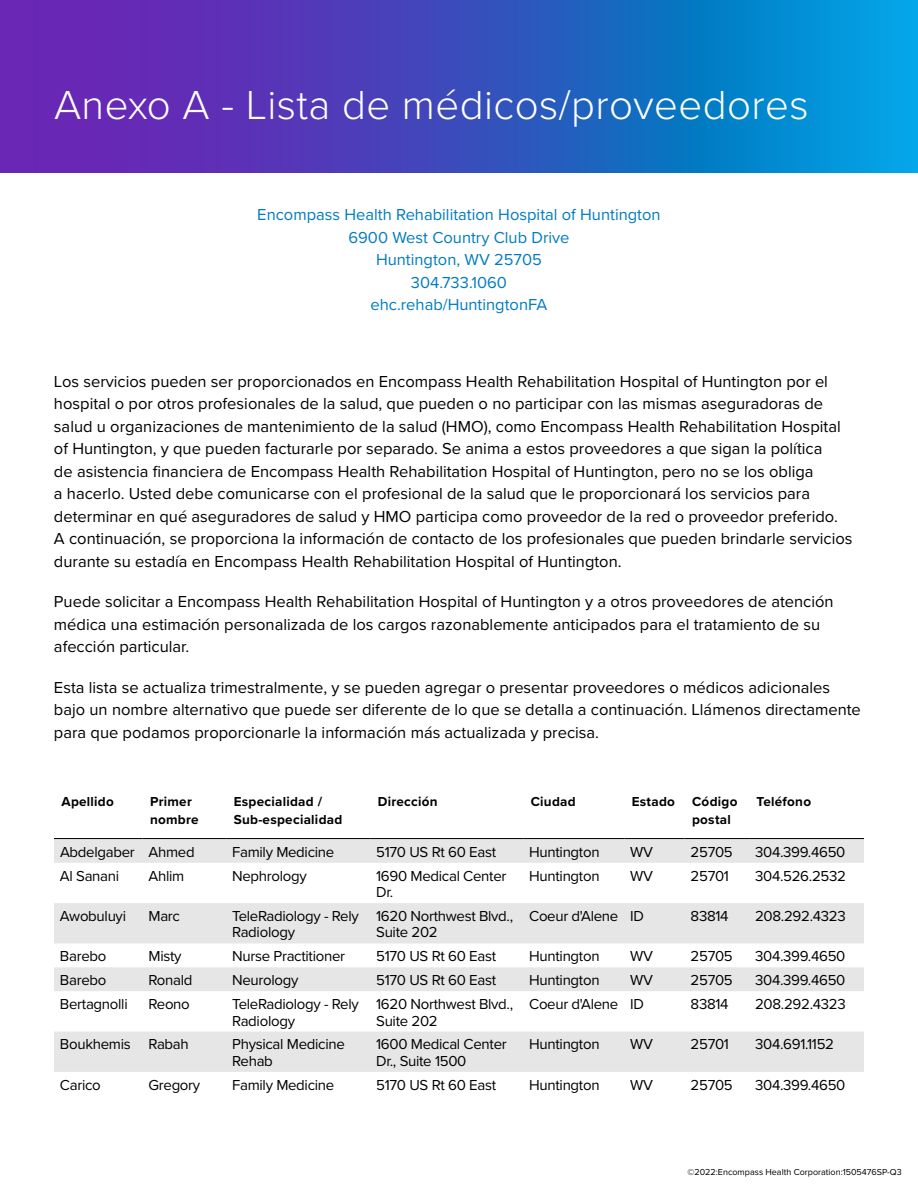
<style>
.page{position:relative;width:918px;height:1188px;background:#fff}
.page>*{position:absolute;margin:0;border:0;box-sizing:border-box;transform-origin:0 0}
.t1{font:300 42px "Proxima Nova";letter-spacing:.01em;color:#fff}
.t2{font:16.5px/22.5px "Proxima Nova";color:#000}
.t3{font:16.5px/22.5px "Proxima Nova";color:#007bc2;text-align:center}
.t4{font:15px/16.5px "Proxima Nova";letter-spacing:-.02em;color:#000}
.t5{font:700 13.5px/18px "Proxima Nova";letter-spacing:.02em;color:#000}
.t6{font:9px "Proxima Nova";color:#000}
</style>
<div class="page">
<svg style="left:0;top:0;width:918px;height:173px;background:#3555c0"></svg>
<svg style="left:54px;top:839px;width:810px;height:233px;fill:#e6e6e6"></svg>
<hr style="left:54px;top:838px;width:88px;height:1px;background:#000">
<hr style="left:142px;top:838px;width:84px;height:1px;background:#000">
<hr style="left:226px;top:838px;width:144px;height:1px;background:#000">
<hr style="left:370px;top:838px;width:153px;height:1px;background:#000">
<hr style="left:523px;top:838px;width:101px;height:1px;background:#000">
<hr style="left:624px;top:838px;width:61px;height:1px;background:#000">
<hr style="left:685px;top:838px;width:64px;height:1px;background:#000">
<hr style="left:749px;top:838px;width:115px;height:1px;background:#000">
<h1 class="t1" style="left:54px;top:74px;width:756px">Anexo A - Lista de médicos/proveedores</h1>
<p class="t3" style="left:257px;top:203px;width:405px">Encompass Health Rehabilitation Hospital of Huntington<br>6900 West Country Club Drive<br>Huntington, WV 25705<br>304.733.1060<br>ehc.rehab/HuntingtonFA</p>
<p class="t2" style="left:54px;top:369px;width:800px">Los servicios pueden ser proporcionados en Encompass Health Rehabilitation Hospital of Huntington por el hospital o por otros profesionales de la salud, que pueden o no participar con las mismas aseguradoras de salud u organizaciones de mantenimiento de la salud (HMO), como Encompass Health Rehabilitation Hospital of Huntington, y que pueden facturarle por separado. Se anima a estos proveedores a que sigan la política<br>de asistencia financiera de Encompass Health Rehabilitation Hospital of Huntington, pero no se los obliga<br>a hacerlo. Usted debe comunicarse con el profesional de la salud que le proporcionará los servicios para determinar en qué aseguradores de salud y HMO participa como proveedor de la red o proveedor preferido.<br>A continuación, se proporciona la información de contacto de los profesionales que pueden brindarle servicios durante su estadía en Encompass Health Rehabilitation Hospital of Huntington.</p>
<p class="t2" style="left:54px;top:590px;width:781px">Puede solicitar a Encompass Health Rehabilitation Hospital of Huntington y a otros proveedores de atención médica una estimación personalizada de los cargos razonablemente anticipados para el tratamiento de su afección particular.</p>
<p class="t2" style="left:54px;top:675px;width:808px">Esta lista se actualiza trimestralmente, y se pueden agregar o presentar proveedores o médicos adicionales bajo un nombre alternativo que puede ser diferente de lo que se detalla a continuación. Llámenos directamente para que podamos proporcionarle la información más actualizada y precisa.</p>
<p class="t5" style="left:62px;top:792px;width:54px">Apellido</p>
<p class="t5" style="left:150px;top:792px;width:50px">Primer nombre</p>
<p class="t5" style="left:234px;top:792px;width:110px">Especialidad /<br>Sub-especialidad</p>
<p class="t5" style="left:378px;top:792px;width:62px">Dirección</p>
<p class="t5" style="left:531px;top:792px;width:47px">Ciudad</p>
<p class="t5" style="left:632px;top:792px;width:45px">Estado</p>
<p class="t5" style="left:692px;top:792px;width:47px">Código postal</p>
<p class="t5" style="left:757px;top:792px;width:56px">Teléfono</p>
<p class="t4" style="left:60px;top:843px;width:136px">Abdelgaber Ahmed</p>
<p class="t4" style="left:232px;top:843px;width:104px">Family Medicine</p>
<p class="t4" style="left:376px;top:843px;width:121px">5170 US Rt 60 East</p>
<p class="t4" style="left:529px;top:843px;width:72px">Huntington</p>
<p class="t4" style="left:630px;top:843px;width:24px">WV</p>
<p class="t4" style="left:691px;top:843px;width:44px">25705</p>
<p class="t4" style="left:755px;top:843px;width:92px">304.399.4650</p>
<p class="t4" style="left:60px;top:867px;width:61px">Al Sanani</p>
<p class="t4" style="left:148px;top:867px;width:37px">Ahlim</p>
<p class="t4" style="left:232px;top:867px;width:76px">Nephrology</p>
<p class="t4" style="left:376px;top:867px;width:132px">1690 Medical Center<br>Dr.</p>
<p class="t4" style="left:529px;top:867px;width:72px">Huntington</p>
<p class="t4" style="left:630px;top:867px;width:24px">WV</p>
<p class="t4" style="left:691px;top:867px;width:40px">25701</p>
<p class="t4" style="left:755px;top:867px;width:92px">304.526.2532</p>
<p class="t4" style="left:60px;top:907px;width:68px">Awobuluyi</p>
<p class="t4" style="left:148px;top:907px;width:33px">Marc</p>
<p class="t4" style="left:232px;top:907px;width:128px">TeleRadiology - Rely<br>Radiology</p>
<p class="t4" style="left:376px;top:907px;width:139px">1620 Northwest Blvd.,<br>Suite 202</p>
<p class="t4" style="left:529px;top:907px;width:116px">Coeur d'Alene ID</p>
<p class="t4" style="left:691px;top:907px;width:40px">83814</p>
<p class="t4" style="left:755px;top:907px;width:92px">208.292.4323</p>
<p class="t4" style="left:60px;top:947px;width:48px">Barebo</p>
<p class="t4" style="left:148px;top:947px;width:35px">Misty</p>
<p class="t4" style="left:232px;top:947px;width:114px">Nurse Practitioner</p>
<p class="t4" style="left:376px;top:947px;width:121px">5170 US Rt 60 East</p>
<p class="t4" style="left:529px;top:947px;width:72px">Huntington</p>
<p class="t4" style="left:630px;top:947px;width:24px">WV</p>
<p class="t4" style="left:691px;top:947px;width:44px">25705</p>
<p class="t4" style="left:755px;top:947px;width:92px">304.399.4650</p>
<p class="t4" style="left:60px;top:971px;width:48px">Barebo</p>
<p class="t4" style="left:148px;top:971px;width:45px">Ronald</p>
<p class="t4" style="left:232px;top:971px;width:68px">Neurology</p>
<p class="t4" style="left:376px;top:971px;width:121px">5170 US Rt 60 East</p>
<p class="t4" style="left:529px;top:971px;width:72px">Huntington</p>
<p class="t4" style="left:630px;top:971px;width:24px">WV</p>
<p class="t4" style="left:691px;top:971px;width:44px">25705</p>
<p class="t4" style="left:755px;top:971px;width:92px">304.399.4650</p>
<p class="t4" style="left:60px;top:995px;width:69px">Bertagnolli</p>
<p class="t4" style="left:148px;top:995px;width:43px">Reono</p>
<p class="t4" style="left:232px;top:995px;width:128px">TeleRadiology - Rely<br>Radiology</p>
<p class="t4" style="left:376px;top:995px;width:139px">1620 Northwest Blvd.,<br>Suite 202</p>
<p class="t4" style="left:529px;top:995px;width:116px">Coeur d'Alene ID</p>
<p class="t4" style="left:691px;top:995px;width:40px">83814</p>
<p class="t4" style="left:755px;top:995px;width:92px">208.292.4323</p>
<p class="t4" style="left:60px;top:1035px;width:130px">Boukhemis Rabah</p>
<p class="t4" style="left:232px;top:1035px;width:114px">Physical Medicine<br>Rehab</p>
<p class="t4" style="left:376px;top:1035px;width:132px">1600 Medical Center<br>Dr., Suite 1500</p>
<p class="t4" style="left:529px;top:1035px;width:72px">Huntington</p>
<p class="t4" style="left:630px;top:1035px;width:24px">WV</p>
<p class="t4" style="left:691px;top:1035px;width:40px">25701</p>
<p class="t4" style="left:755px;top:1035px;width:80px">304.691.1152</p>
<p class="t4" style="left:60px;top:1076px;width:42px">Carico</p>
<p class="t4" style="left:148px;top:1076px;width:53px">Gregory</p>
<p class="t4" style="left:232px;top:1076px;width:104px">Family Medicine</p>
<p class="t4" style="left:376px;top:1076px;width:121px">5170 US Rt 60 East</p>
<p class="t4" style="left:529px;top:1076px;width:72px">Huntington</p>
<p class="t4" style="left:630px;top:1076px;width:24px">WV</p>
<p class="t4" style="left:691px;top:1076px;width:44px">25705</p>
<p class="t4" style="left:755px;top:1076px;width:92px">304.399.4650</p>
<p class="t6" style="left:688px;top:1166px;width:216px">©2022:Encompass Health Corporation:1505476SP-Q3</p>
</div>
